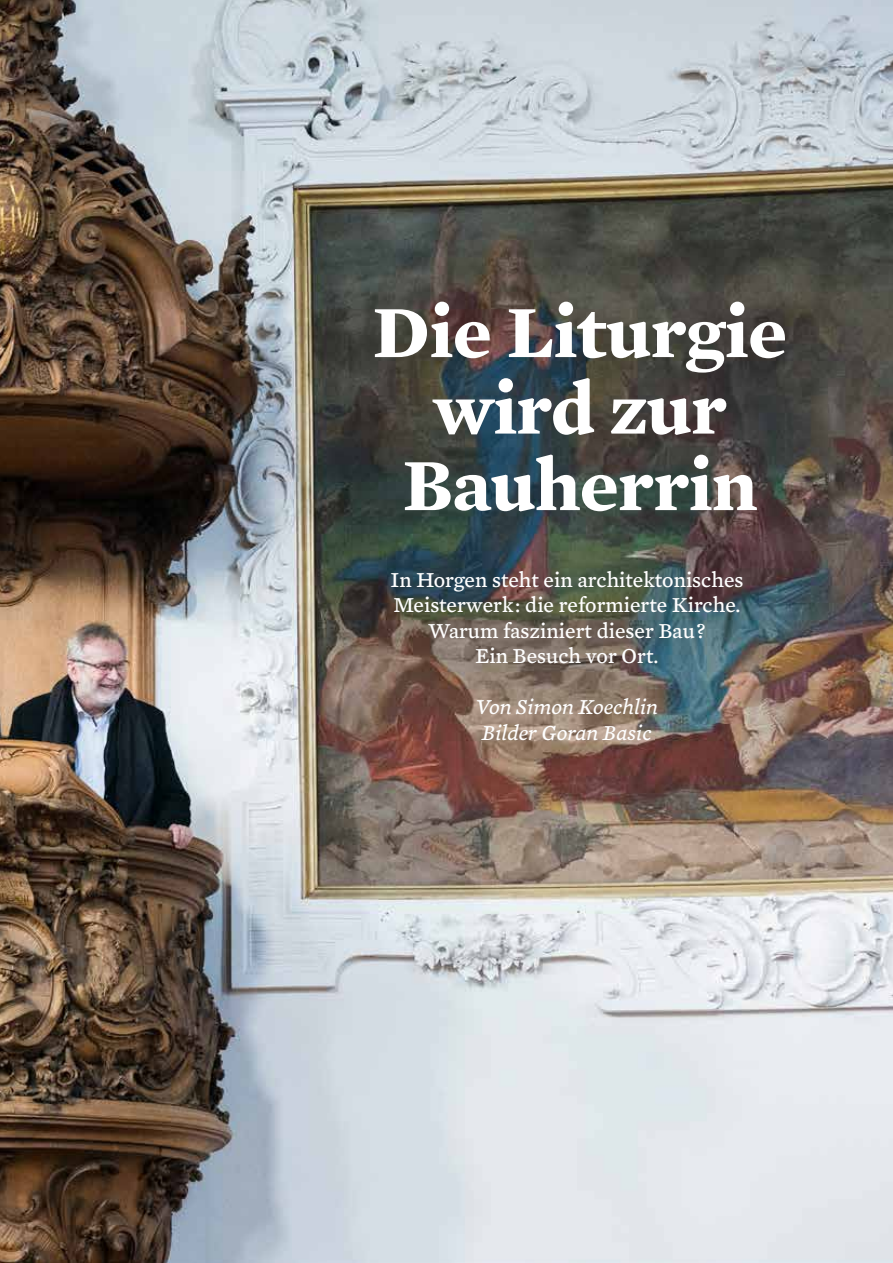
<style>
.page{position:relative;width:893px;height:1263px;background:#fff}
.page>*{position:absolute;margin:0;border:0;box-sizing:border-box;transform-origin:0 0}
.t1{font:700 75px/76.5px "Mercury Text G4";letter-spacing:-.005em;color:#fff;text-align:center}
.t2{font:21.75px/25.5px "Mercury Text G4";color:#fff;text-align:center}
.t3{font:italic 21.75px/25.5px "Mercury Text G4";color:#fff}
</style>
<div class="page">
<img style="left:0;top:0;width:893px;height:1263px">
<h1 class="t1" style="left:373px;top:290px;width:416px">Die Liturgie wird zur<br>Bauherrin</h1>
<p class="t2" style="left:390px;top:565px;width:354px">In Horgen steht ein architektonisches<br>Meisterwerk : die reformierte Kirche.<br>Warum fasziniert dieser Bau ?<br>Ein Besuch vor Ort.</p>
<p class="t3" style="left:476px;top:693px;width:184px">Von Simon Koechlin<br>Bilder Goran Basic</p>
</div>
